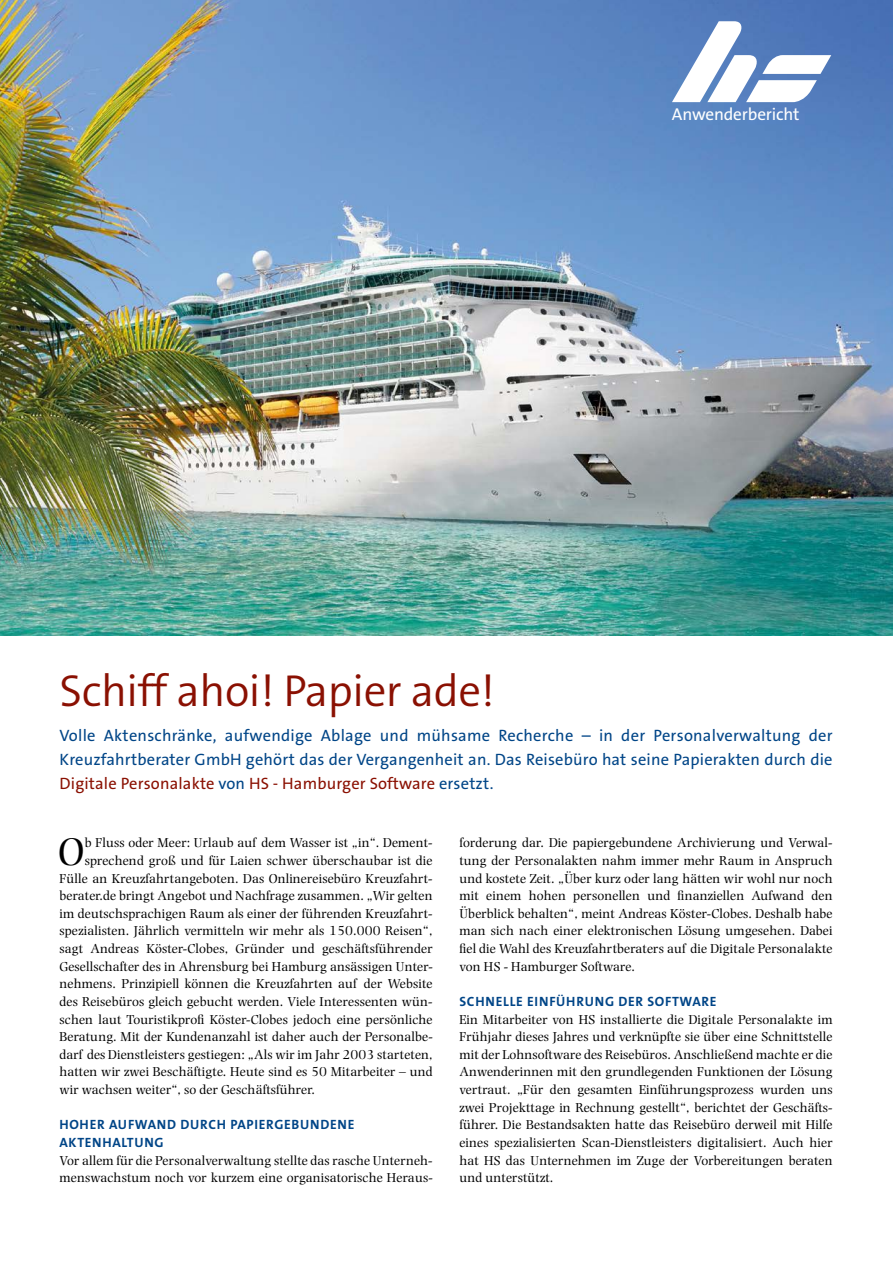
<style>
.page{position:relative;width:893px;height:1263px;background:#fff}
.page>*{position:absolute;margin:0;border:0;box-sizing:border-box;transform-origin:0 0}
.t1{font:300 45px "The Sans B4";letter-spacing:-.01em;color:#8a1002}
.t2{font:40.2px "Photina MT Std";color:#000}
.t3{font:17.25px "The Sans B5 Plain";letter-spacing:-.01em;color:#fff}
.t4{font:16.5px/24px "The Sans B5 Plain";letter-spacing:.01em;color:#004587;text-align:justify}
.t5{font:13.5px/17.7px "Photina MT Std";letter-spacing:.01em;color:#000;text-align:justify}
.t6{font:700 13.5px/17.7px "The Sans B7";letter-spacing:.05em;color:#004587}
.s1{color:#8a1002}
</style>
<div class="page">
<img style="left:0;top:0;width:893px;height:636px">
<svg style="left:672px;top:21px;width:159px;height:81px"></svg>
<p class="t3" style="left:672px;top:106px;width:129px">Anwenderbericht</p>
<h1 class="t1" style="left:60px;top:668px;width:437px">Schiff ahoi! Papier ade!</h1>
<p class="t4" style="left:60px;top:724px;width:775px">Volle Aktenschränke, aufwendige Ablage und mühsame Recherche – in der Personalverwaltung der Kreuzfahrtberater GmbH gehört das der Vergangenheit an. Das Reisebüro hat seine Papierakten durch die <span class="s1">Digitale Personalakte</span> von <span class="s1">HS - Hamburger Software</span> ersetzt.</p>
<h2 class="t2" style="left:58px;top:829px;width:28px">O</h2>
<p class="t5" style="left:85px;top:834px;width:349px">b Fluss oder Meer: Urlaub auf dem Wasser ist „in“. Dement-</p>
<p class="t5" style="left:85px;top:852px;width:349px">sprechend groß und für Laien schwer überschaubar ist die</p>
<p class="t5" style="left:60px;top:869px;width:375px">Fülle an Kreuzfahrtangeboten. Das Onlinereisebüro Kreuzfahrt-</p>
<p class="t5" style="left:60px;top:887px;width:375px">berater.de bringt Angebot und Nachfrage zusammen. „Wir gelten</p>
<p class="t5" style="left:60px;top:904px;width:375px">im deutschsprachigen Raum als einer der führenden Kreuzfahrt-</p>
<p class="t5" style="left:60px;top:922px;width:375px">spezialisten. Jährlich vermitteln wir mehr als 150.000 Reisen“,</p>
<p class="t5" style="left:60px;top:940px;width:375px">sagt Andreas Köster-Clobes, Gründer und geschäftsführender</p>
<p class="t5" style="left:60px;top:957px;width:375px">Gesellschafter des in Ahrensburg bei Hamburg ansässigen Unter-</p>
<p class="t5" style="left:60px;top:975px;width:375px">nehmens. Prinzipiell können die Kreuzfahrten auf der Website</p>
<p class="t5" style="left:60px;top:993px;width:375px">des Reisebüros gleich gebucht werden. Viele Interessenten wün-</p>
<p class="t5" style="left:60px;top:1010px;width:375px">schen laut Touristikprofi Köster-Clobes jedoch eine persönliche</p>
<p class="t5" style="left:60px;top:1028px;width:375px">Beratung. Mit der Kundenanzahl ist daher auch der Personalbe-</p>
<p class="t5" style="left:60px;top:1045px;width:375px">darf des Dienstleisters gestiegen: „Als wir im Jahr 2003 starteten,</p>
<p class="t5" style="left:60px;top:1063px;width:375px">hatten wir zwei Beschäftigte. Heute sind es 50 Mitarbeiter – und</p>
<p class="t5" style="left:60px;top:1081px;width:257px">wir wachsen weiter“, so der Geschäftsführer.</p>
<p class="t6" style="left:60px;top:1116px;width:297px">HOHER AUFWAND DURCH PAPIERGEBUNDENE<br>AKTENHALTUNG</p>
<p class="t5" style="left:60px;top:1151px;width:375px">Vor allem für die Personalverwaltung stellte das rasche Unterneh&shy;menswachstum noch vor kurzem eine organisatorische Heraus-</p>
<p class="t5" style="left:459px;top:834px;width:375px">forderung dar. Die papiergebundene Archivierung und Verwal&shy;tung der Personalakten nahm immer mehr Raum in Anspruch und kostete Zeit. „Über kurz oder lang hätten wir wohl nur noch mit einem hohen personellen und finanziellen Aufwand den Überblick behalten“, meint Andreas Köster-Clobes. Deshalb habe man sich nach einer elektronischen Lösung umgesehen. Dabei fiel die Wahl des Kreuzfahrtberaters auf die Digitale Personalakte von HS - Hamburger Software.</p>
<p class="t6" style="left:459px;top:993px;width:259px">SCHNELLE EINFÜHRUNG DER SOFTWARE</p>
<p class="t5" style="left:459px;top:1010px;width:375px">Ein Mitarbeiter von HS installierte die Digitale Personalakte im Frühjahr dieses Jahres und verknüpfte sie über eine Schnittstelle mit der Lohnsoftware des Reisebüros. Anschließend machte er die Anwenderinnen mit den grundlegenden Funktionen der Lösung vertraut. „Für den gesamten Einführungsprozess wurden uns zwei Projekttage in Rechnung gestellt“, berichtet der Geschäfts&shy;führer. Die Bestandsakten hatte das Reisebüro derweil mit Hilfe eines spezialisierten Scan-Dienstleisters digitalisiert. Auch hier hat HS das Unternehmen im Zuge der Vorbereitungen beraten und unterstützt.</p>
</div>
